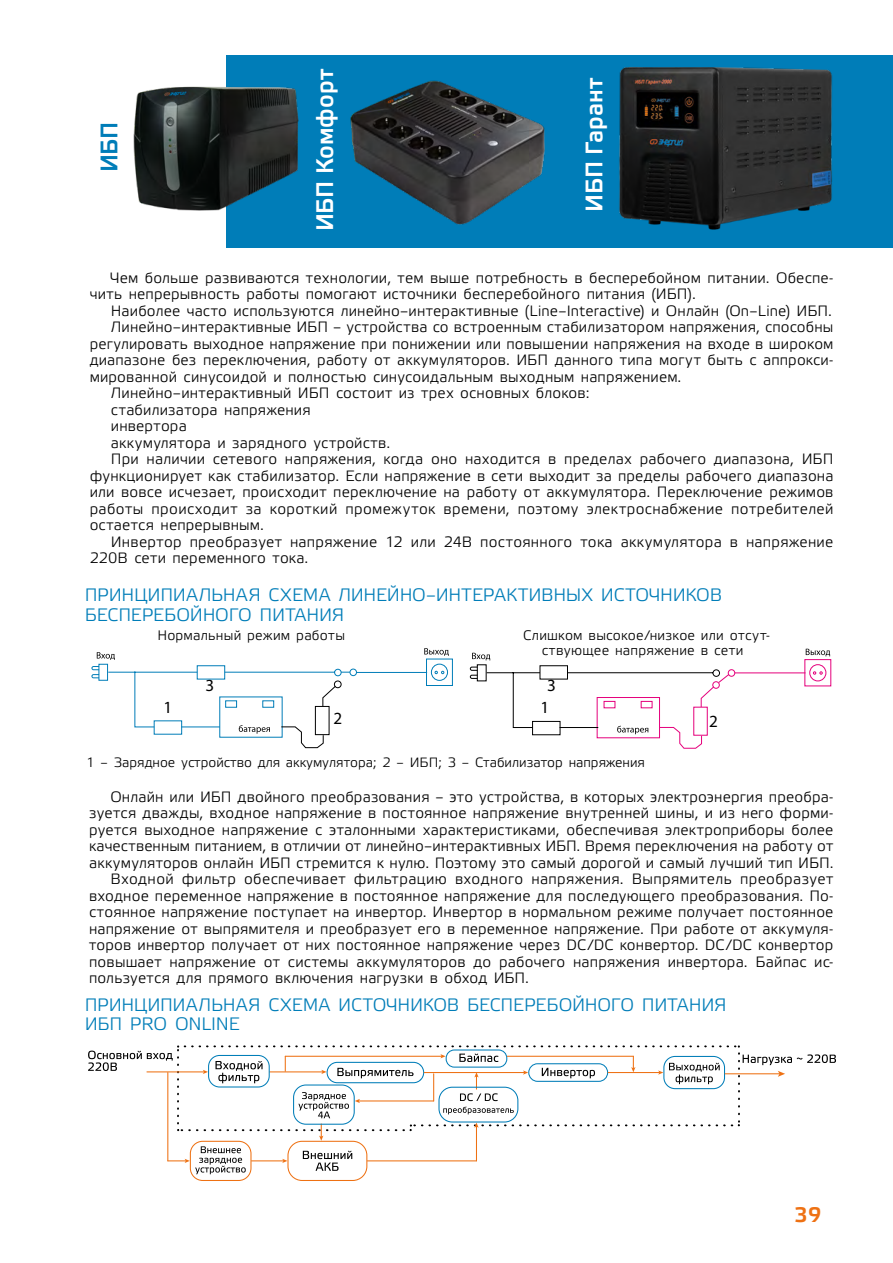
<style>
.page{position:relative;width:893px;height:1263px;background:#fff}
.page>*{position:absolute;margin:0;border:0;box-sizing:border-box;transform-origin:0 0}
.t1{font:24px "Etelka Medium Pro";color:#fff}
.t2{font:24px "Etelka Medium Pro";color:#007db8}
.t3{font:21px "Etelka Medium Pro";color:#ee7113}
.t4{font:18px/19.5px "Etelka Light Pro";letter-spacing:-.015em;color:#007db8}
.t5{font:17.1px "Myriad Pro";color:#000}
.t6{font:15px/16.5px "Etelka Light Pro";letter-spacing:.01em;color:#000}
.t7{font:13.8px/15.1px "Etelka Light Pro";letter-spacing:.015em;color:#000;text-align:center}
.t8{font:13.5px "Etelka Light Pro";color:#000}
</style>
<div class="page">
<svg style="left:469px;top:649px;width:363px;height:100px"></svg>
<svg style="left:91px;top:648px;width:362px;height:100px"></svg>
<div style="left:197px;top:665px;width:28px;height:14px;background:#fff"></div>
<div style="left:540px;top:666px;width:27px;height:13px;background:#fff"></div>
<div style="left:226px;top:55px;width:667px;height:193px;background:#007db8"></div>
<img style="left:133px;top:86px;width:166px;height:125px">
<img style="left:619px;top:67px;width:213px;height:163px">
<svg style="left:88px;top:1045px;width:748px;height:136px"></svg>
<img style="left:350px;top:80px;width:195px;height:145px">
<h1 class="t2" style="left:96px;top:172px;width:52px;rotate:-90deg">ИБП</h1>
<h1 class="t1" style="left:312px;top:231px;width:164px;rotate:-90deg">ИБП Комфорт</h1>
<h1 class="t1" style="left:581px;top:212px;width:135px;rotate:-90deg">ИБП Гарант</h1>
<p class="t6" style="left:90px;top:270px;width:745px;text-indent:21px">Чем больше развиваются технологии, тем выше потребность в бесперебойном питании. Обеспе&shy;чить непрерывность работы помогают источники бесперебойного питания (ИБП).</p>
<p class="t6" style="left:111px;top:303px;width:722px">Наиболее часто используются линейно–интерактивные (Line–Interactive) и Онлайн (On–Line) ИБП.</p>
<p class="t6" style="left:111px;top:320px;width:724px">Линейно–интерактивные ИБП – устройства со встроенным стабилизатором напряжения, способны</p>
<p class="t6" style="left:90px;top:336px;width:745px">регулировать выходное напряжение при понижении или повышении напряжения на входе в широком</p>
<p class="t6" style="left:90px;top:353px;width:745px">диапазоне без переключения, работу от аккумуляторов. ИБП данного типа могут быть с аппрокси-</p>
<p class="t6" style="left:90px;top:369px;width:593px">мированной синусоидой и полностью синусоидальным выходным напряжением.</p>
<p class="t6" style="left:111px;top:386px;width:480px">Линейно–интерактивный ИБП состоит из трех основных блоков:</p>
<p class="t6" style="left:111px;top:402px;width:201px">стабилизатора напряжения</p>
<p class="t6" style="left:111px;top:419px;width:77px">инвертора</p>
<p class="t6" style="left:111px;top:435px;width:281px">аккумулятора и зарядного устройств.</p>
<p class="t6" style="left:111px;top:452px;width:724px">При наличии сетевого напряжения, когда оно находится в пределах рабочего диапазона, ИБП</p>
<p class="t6" style="left:90px;top:468px;width:745px">функционирует как стабилизатор. Если напряжение в сети выходит за пределы рабочего диапазона</p>
<p class="t6" style="left:90px;top:485px;width:745px">или вовсе исчезает, происходит переключение на работу от аккумулятора. Переключение режимов</p>
<p class="t6" style="left:90px;top:501px;width:745px">работы происходит за короткий промежуток времени, поэтому электроснабжение потребителей</p>
<p class="t6" style="left:90px;top:518px;width:176px">остается непрерывным.</p>
<p class="t6" style="left:111px;top:534px;width:724px">Инвертор преобразует напряжение 12 или 24В постоянного тока аккумулятора в напряжение</p>
<p class="t6" style="left:90px;top:551px;width:220px">220В сети переменного тока.</p>
<p class="t4" style="left:85px;top:587px;width:639px">ПРИНЦИПИАЛЬНАЯ СХЕМА ЛИНЕЙНО–ИНТЕРАКТИВНЫХ ИСТОЧНИКОВ<br>БЕСПЕРЕБОЙНОГО ПИТАНИЯ</p>
<p class="t7" style="left:157px;top:628px;width:189px">Нормальный режим работы</p>
<p class="t7" style="left:523px;top:628px;width:248px">Слишком высокое/низкое или отсут&shy;ствующее напряжение в сети</p>
<p class="t5" style="left:205px;top:675px;width:10px">3</p>
<p class="t5" style="left:547px;top:675px;width:10px">3</p>
<p class="t5" style="left:163px;top:697px;width:10px">1</p>
<p class="t5" style="left:541px;top:697px;width:10px">1</p>
<p class="t5" style="left:333px;top:707px;width:10px">2</p>
<p class="t5" style="left:709px;top:711px;width:10px">2</p>
<p class="t8" style="left:86px;top:755px;width:560px">1 – Зарядное устройство для аккумулятора; 2 – ИБП; 3 – Стабилизатор напряжения</p>
<p class="t6" style="left:110px;top:789px;width:725px">Онлайн или ИБП двойного преобразования – это устройства, в которых электроэнергия преобра-</p>
<p class="t6" style="left:89px;top:806px;width:746px">зуется дважды, входное напряжение в постоянное напряжение внутренней шины, и из него форми-</p>
<p class="t6" style="left:89px;top:822px;width:746px">руется выходное напряжение с эталонными характеристиками, обеспечивая электроприборы более</p>
<p class="t6" style="left:89px;top:839px;width:746px">качественным питанием, в отличии от линейно–интерактивных ИБП. Время переключения на работу от</p>
<p class="t6" style="left:89px;top:855px;width:746px">аккумуляторов онлайн ИБП стремится к нулю. Поэтому это самый дорогой и самый лучший тип ИБП.</p>
<p class="t6" style="left:110px;top:872px;width:724px">Входной фильтр обеспечивает фильтрацию входного напряжения. Выпрямитель преобразует</p>
<p class="t6" style="left:89px;top:888px;width:746px">входное переменное напряжение в постоянное напряжение для последующего преобразования. По-</p>
<p class="t6" style="left:89px;top:905px;width:746px">стоянное напряжение поступает на инвертор. Инвертор в нормальном режиме получает постоянное</p>
<p class="t6" style="left:89px;top:921px;width:746px">напряжение от выпрямителя и преобразует его в переменное напряжение. При работе от аккумуля-</p>
<p class="t6" style="left:89px;top:938px;width:746px">торов инвертор получает от них постоянное напряжение через DC/DC конвертор. DC/DC конвертор</p>
<p class="t6" style="left:89px;top:954px;width:746px">повышает напряжение от системы аккумуляторов до рабочего напряжения инвертора. Байпас ис-</p>
<p class="t6" style="left:89px;top:971px;width:441px">пользуется для прямого включения нагрузки в обход ИБП.</p>
<p class="t4" style="left:85px;top:996px;width:643px">ПРИНЦИПИАЛЬНАЯ СХЕМА ИСТОЧНИКОВ БЕСПЕРЕБОЙНОГО ПИТАНИЯ<br>ИБП PRO ONLINE</p>
<h2 class="t3" style="left:794px;top:1204px;width:28px">39</h2>
</div>
